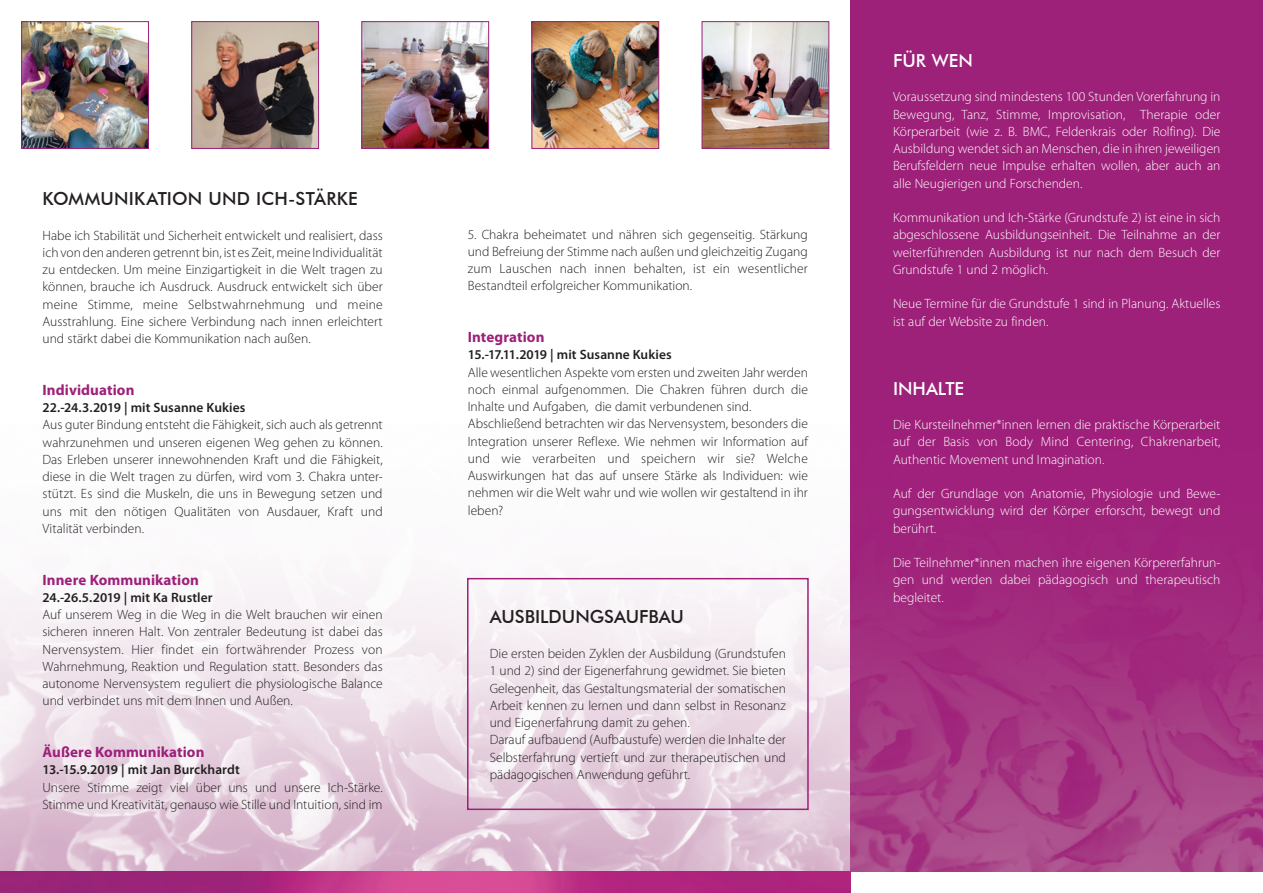
<style>
.page{position:relative;width:1263px;height:893px;background:#fff}
.page>*{position:absolute;margin:0;border:0;box-sizing:border-box;transform-origin:0 0}
.t1{font:500 18px "Futura BT";color:#231f20}
.t2{font:500 18px "Futura BT";color:#fff}
.t3{font:700 15px "Myriad Pro";letter-spacing:.005em;color:#9d2079}
.t4{font:300 13.5px/17.2px "Myriad Pro";color:#231f20;text-align:justify}
.t5{font:300 13.5px/17.2px "Myriad Pro";color:#fff;text-align:justify}
.t6{font:600 13.5px "Myriad Pro";letter-spacing:.005em;color:#231f20}
</style>
<div class="page">
<img style="left:0;top:576px;width:850px;height:317px">
<div style="left:850px;top:0;width:413px;height:872px;background:#9d2079"></div>
<img style="left:850px;top:598px;width:413px;height:274px">
<div style="left:467px;top:578px;width:342px;height:232px;border:2px solid #9d2079"></div>
<img style="left:193px;top:23px;width:124px;height:124px">
<div style="left:191px;top:21px;width:128px;height:128px;border:1px solid #9d2079"></div>
<img style="left:23px;top:23px;width:124px;height:124px">
<div style="left:21px;top:21px;width:128px;height:128px;border:1px solid #9d2079"></div>
<img style="left:533px;top:23px;width:124px;height:124px">
<div style="left:531px;top:21px;width:128px;height:128px;border:1px solid #9d2079"></div>
<img style="left:363px;top:23px;width:124px;height:124px">
<div style="left:361px;top:21px;width:128px;height:128px;border:1px solid #9d2079"></div>
<img style="left:704px;top:23px;width:123px;height:124px">
<div style="left:702px;top:21px;width:127px;height:128px;border:1px solid #9d2079"></div>
<p class="t1" style="left:43px;top:188px;width:317px">KOMMUNIKATION UND ICH-STÄRKE</p>
<p class="t4" style="left:43px;top:227px;width:342px">Habe ich Stabilität und Sicherheit entwickelt und realisiert, dass ich von den anderen getrennt bin, ist es Zeit, meine Individualität zu entdecken. Um meine Einzigartigkeit in die Welt tragen zu können, brauche ich Ausdruck. Ausdruck entwickelt sich über meine Stimme, meine Selbstwahrnehmung und meine Ausstrahlung. Eine sichere Verbindung nach innen erleichtert und stärkt dabei die Kommunikation nach außen.</p>
<p class="t3" style="left:43px;top:381px;width:93px">Individuation</p>
<p class="t6" style="left:43px;top:399px;width:204px">22.-24.3.2019 | mit Susanne Kukies</p>
<p class="t4" style="left:43px;top:416px;width:342px">Aus guter Bindung entsteht die Fähigkeit, sich auch als getrennt wahrzunehmen und unseren eigenen Weg gehen zu können.<br>Das Erleben unserer innewohnenden Kraft und die Fähigkeit, diese in die Welt tragen zu dürfen, wird vom 3. Chakra unter&shy;stützt. Es sind die Muskeln, die uns in Bewegung setzen und uns mit den nötigen Qualitäten von Ausdauer, Kraft und Vitalität verbinden.</p>
<p class="t3" style="left:43px;top:571px;width:158px">Innere Kommunikation</p>
<p class="t6" style="left:43px;top:589px;width:172px">24.-26.5.2019 | mit Ka Rustler</p>
<p class="t4" style="left:43px;top:606px;width:342px">Auf unserem Weg in die Weg in die Welt brauchen wir einen sicheren inneren Halt. Von zentraler Bedeutung ist dabei das Nervensystem. Hier findet ein fortwährender Prozess von Wahrnehmung, Reaktion und Regulation statt. Besonders das autonome Nervensystem reguliert die physiologische Balance und verbindet uns mit dem Innen und Außen.</p>
<p class="t3" style="left:43px;top:744px;width:163px">Äußere Kommunikation</p>
<p class="t6" style="left:43px;top:761px;width:199px">13.-15.9.2019 | mit Jan Burckhardt</p>
<p class="t4" style="left:43px;top:779px;width:342px">Unsere Stimme zeigt viel über uns und unsere Ich-Stärke.<br>Stimme und Kreativität, genauso wie Stille und Intuition, sind im</p>
<p class="t4" style="left:468px;top:226px;width:342px">5. Chakra beheimatet und nähren sich gegenseitig. Stärkung und Befreiung der Stimme nach außen und gleichzeitig Zugang zum Lauschen nach innen behalten, ist ein wesentlicher Bestandteil erfolgreicher Kommunikation.</p>
<p class="t3" style="left:468px;top:329px;width:78px">Integration</p>
<p class="t6" style="left:468px;top:346px;width:205px">15.-17.11.2019 | mit Susanne Kukies</p>
<p class="t4" style="left:468px;top:364px;width:342px">Alle wesentlichen Aspekte vom ersten und zweiten Jahr werden noch einmal aufgenommen. Die Chakren führen durch die Inhalte und Aufgaben, die damit verbundenen sind.</p>
<p class="t4" style="left:468px;top:416px;width:342px">Abschließend betrachten wir das Nervensystem, besonders die Integration unserer Reflexe. Wie nehmen wir Information auf und wie verarbeiten und speichern wir sie? Welche Auswirkungen hat das auf unsere Stärke als Individuen: wie nehmen wir die Welt wahr und wie wollen wir gestaltend in ihr leben?</p>
<p class="t1" style="left:490px;top:606px;width:196px">AUSBILDUNGSAUFBAU</p>
<p class="t4" style="left:490px;top:645px;width:298px">Die ersten beiden Zyklen der Ausbildung (Grundstufen 1 und 2) sind der Eigenerfahrung gewidmet. Sie bieten Gelegenheit, das Gestaltungsmaterial der somatischen Arbeit kennen zu lernen und dann selbst in Resonanz und Eigenerfahrung damit zu gehen.</p>
<p class="t4" style="left:490px;top:731px;width:298px">Darauf aufbauend (Aufbaustufe) werden die Inhalte der Selbsterfahrung vertieft und zur therapeutischen und pädagogischen Anwendung geführt.</p>
<p class="t2" style="left:893px;top:49px;width:81px">FÜR WEN</p>
<p class="t5" style="left:893px;top:88px;width:329px">Voraussetzung sind mindestens 100 Stunden Vorerfahrung in Bewegung, Tanz, Stimme, Improvisation, Therapie oder Körperarbeit (wie z. B. BMC, Feldenkrais oder Rolfing). Die Ausbildung wendet sich an Menschen, die in ihren jeweiligen Berufsfeldern neue Impulse erhalten wollen, aber auch an alle Neugierigen und Forschenden.</p>
<p class="t5" style="left:893px;top:209px;width:329px">Kommunikation und Ich-Stärke (Grundstufe 2) ist eine in sich abgeschlossene Ausbildungseinheit. Die Teilnahme an der weiterführenden Ausbildung ist nur nach dem Besuch der Grundstufe 1 und 2 möglich.</p>
<p class="t5" style="left:893px;top:295px;width:329px">Neue Termine für die Grundstufe 1 sind in Planung. Aktuelles ist auf der Website zu finden.</p>
<p class="t2" style="left:893px;top:377px;width:73px">INHALTE</p>
<p class="t5" style="left:893px;top:416px;width:329px">Die Kursteilnehmer*innen lernen die praktische Körperarbeit auf der Basis von Body Mind Centering, Chakrenarbeit, Authentic Movement und Imagination.</p>
<p class="t5" style="left:893px;top:485px;width:329px">Auf der Grundlage von Anatomie, Physiologie und Bewe&shy;gungsentwicklung wird der Körper erforscht, bewegt und berührt.</p>
<p class="t5" style="left:893px;top:554px;width:329px">Die Teilnehmer*innen machen ihre eigenen Körpererfahrun&shy;gen und werden dabei pädagogisch und therapeutisch begleitet.</p>
</div>
